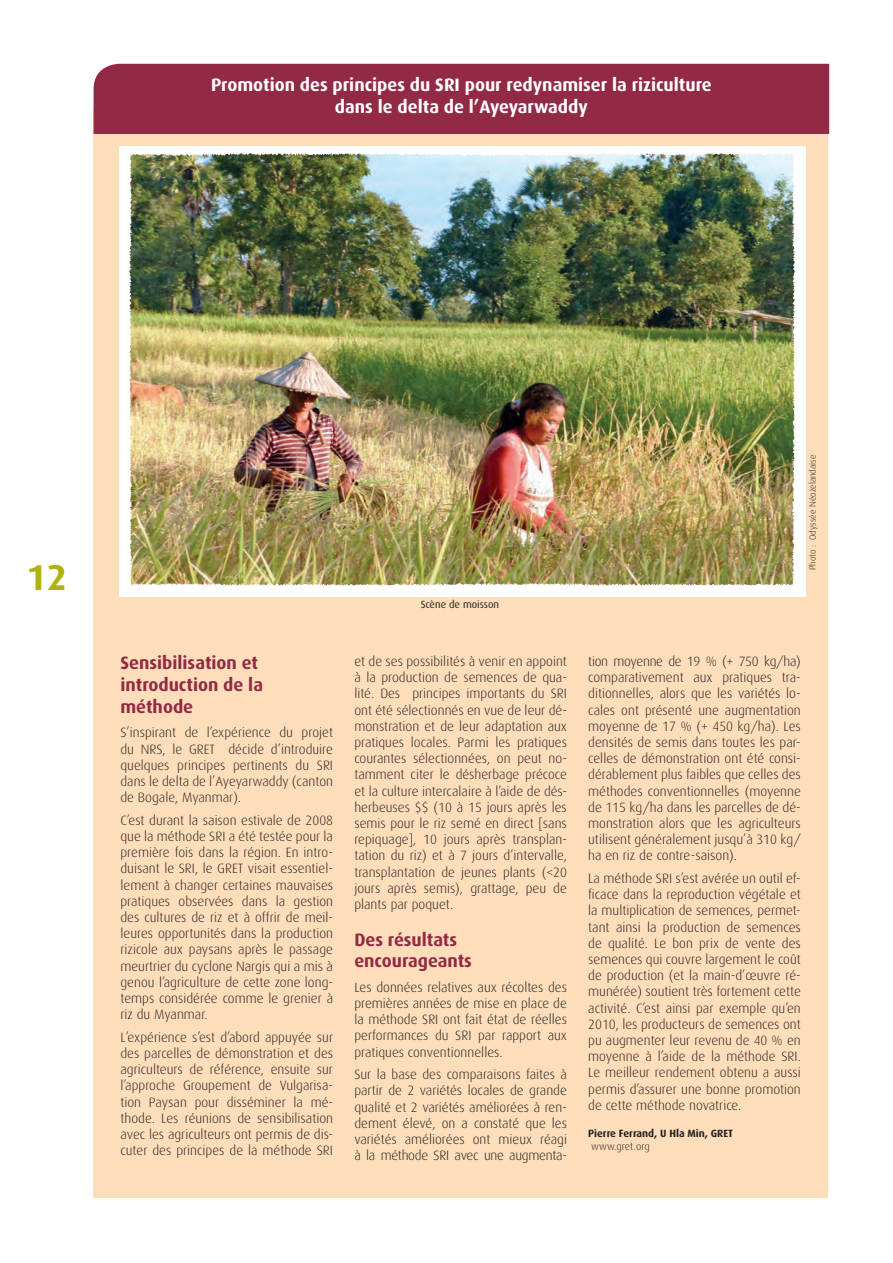
<style>
.page{position:relative;width:893px;height:1263px;background:#fff}
.page>*{position:absolute;margin:0;border:0;box-sizing:border-box;transform-origin:0 0}
.t1{font:700 36px "Dax";color:#b2b20e}
.petitTitre{font:700 18px/21.6px "Dax";color:#fff;text-align:center}
.petitTitre-2{font:700 18px/21.6px "Dax";color:#922a46}
.texte_courant{font:300 13.5px/16.2px "Dax";color:#231f20;text-align:justify}
.texte_référence{font:700 10.5px "Dax";color:#231f20}
.legend_texte{font:10.5px "Dax";color:#231f20}
.texte_référence-2{font:300 10.5px "Dax";color:#231f20}
.Légende{font:300 9px "Dax";color:#231f20}
</style>
<div class="page">
<div style="left:94px;top:107px;width:734px;height:1090px;background:#fedeba"></div>
<img style="left:132px;top:156px;width:661px;height:428px">
<div style="left:94px;top:64px;width:735px;height:70px;background:#922a46"></div>
<img style="left:132px;top:147px;width:661px;height:9px">
<img style="left:132px;top:584px;width:661px;height:12px">
<img style="left:119px;top:147px;width:13px;height:450px">
<img style="left:793px;top:147px;width:12px;height:449px">
<p class="petitTitre" style="left:211px;top:74px;width:502px">Promotion des principes du SRI pour redynamiser la riziculture dans le delta de l’Ayeyarwaddy</p>
<p class="t1" style="left:26px;top:558px;width:42px">12</p>
<p class="petitTitre-2" style="left:120px;top:652px;width:144px">Sensibilisation et introduction de la méthode</p>
<p class="texte_courant" style="left:120px;top:725px;width:214px">S’inspirant de l’expérience du projet du NRS, le GRET décide d’introduire quelques principes pertinents du SRI dans le delta de l’Ayeyarwaddy (canton de Bogale, Myanmar).</p>
<p class="texte_courant" style="left:120px;top:812px;width:214px">C’est durant la saison estivale de 2008 que la méthode SRI a été testée pour la première fois dans la région. En intro&shy;duisant le SRI, le GRET visait essentiel&shy;lement à changer certaines mauvaises pratiques observées dans la gestion des cultures de riz et à offrir de meil&shy;leures opportunités dans la production rizicole aux paysans après le passage meurtrier du cyclone Nargis qui a mis à genou l’agriculture de cette zone long&shy;temps considérée comme le grenier à riz du Myanmar.</p>
<p class="texte_courant" style="left:120px;top:1029px;width:214px">L’expérience s’est d’abord appuyée sur des parcelles de démonstration et des agriculteurs de référence, ensuite sur l’approche Groupement de Vulgarisa&shy;tion Paysan pour disséminer la mé&shy;thode. Les réunions de sensibilisation avec les agriculteurs ont permis de dis&shy;cuter des principes de la méthode SRI</p>
<p class="legend_texte" style="left:421px;top:599px;width:80px">Scène de moisson</p>
<p class="texte_courant" style="left:354px;top:653px;width:214px">et de ses possibilités à venir en appoint à la production de semences de qua&shy;lité. Des principes importants du SRI ont été sélectionnés en vue de leur dé&shy;monstration et de leur adaptation aux pratiques locales. Parmi les pratiques courantes sélectionnées, on peut no&shy;tamment citer le désherbage précoce et la culture intercalaire à l’aide de dés&shy;herbeuses $$ (10 à 15 jours après les semis pour le riz semé en direct [sans repiquage], 10 jours après transplan&shy;tation du riz) et à 7 jours d’intervalle, transplantation de jeunes plants (&lt;20 jours après semis), grattage, peu de plants par poquet.</p>
<p class="petitTitre-2" style="left:354px;top:929px;width:119px">Des résultats encourageants</p>
<p class="texte_courant" style="left:354px;top:979px;width:214px">Les données relatives aux récoltes des premières années de mise en place de la méthode SRI ont fait état de réelles performances du SRI par rapport aux pratiques conventionnelles.</p>
<p class="texte_courant" style="left:354px;top:1067px;width:214px">Sur la base des comparaisons faites à partir de 2 variétés locales de grande qualité et 2 variétés améliorées à ren&shy;dement élevé, on a constaté que les variétés améliorées ont mieux réagi à la méthode SRI avec une augmenta-</p>
<p class="Légende" style="left:808px;top:570px;width:117px;rotate:-90deg">Photo : Odyssée Néozelandaise</p>
<p class="texte_courant" style="left:588px;top:653px;width:214px">tion moyenne de 19 % (+ 750 kg/ha) comparativement aux pratiques tra&shy;ditionnelles, alors que les variétés lo&shy;cales ont présenté une augmentation moyenne de 17 % (+ 450 kg/ha). Les densités de semis dans toutes les par&shy;celles de démonstration ont été consi&shy;dérablement plus faibles que celles des méthodes conventionnelles (moyenne de 115 kg/ha dans les parcelles de dé&shy;monstration alors que les agriculteurs utilisent généralement jusqu’à 310 kg/ ha en riz de contre-saison).</p>
<p class="texte_courant" style="left:588px;top:870px;width:214px">La méthode SRI s’est avérée un outil ef&shy;ficace dans la reproduction végétale et la multiplication de semences, permet&shy;tant ainsi la production de semences de qualité. Le bon prix de vente des semences qui couvre largement le coût de production (et la main-d’œuvre ré&shy;munérée) soutient très fortement cette activité. C’est ainsi par exemple qu’en 2010, les producteurs de semences ont pu augmenter leur revenu de 40 % en moyenne à l’aide de la méthode SRI.<br>Le meilleur rendement obtenu a aussi permis d’assurer une bonne promotion de cette méthode novatrice.</p>
<p class="texte_référence" style="left:588px;top:1128px;width:146px">Pierre Ferrand, U Hla Min, GRET</p>
<p class="texte_référence-2" style="left:591px;top:1140px;width:60px">www.gret.org</p>
</div>
